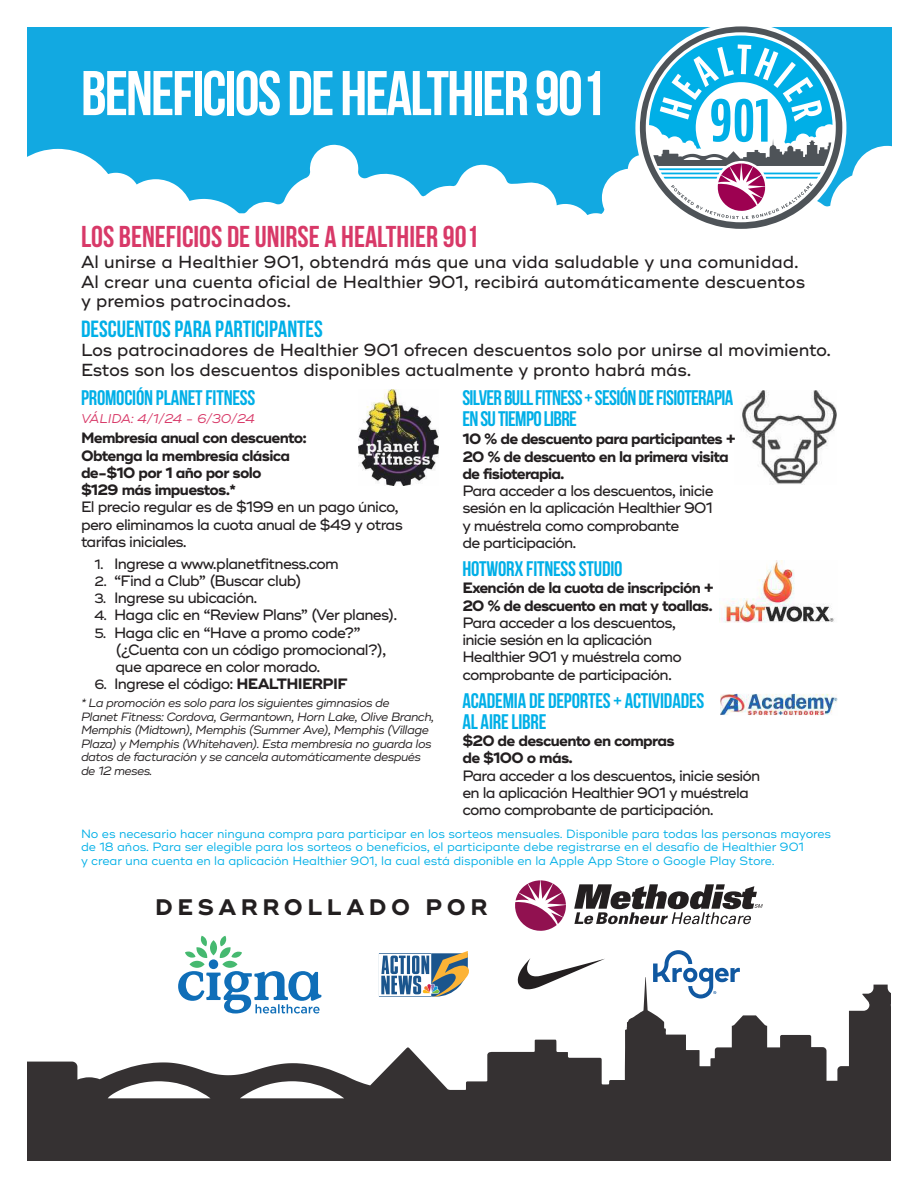
<style>
.page{position:relative;width:918px;height:1188px;background:#fff}
.page>*{position:absolute;margin:0;border:0;box-sizing:border-box;transform-origin:0 0}
.t1{font:700 63px "Bebas Neue";letter-spacing:-.03em;color:#fff}
.t2{font:700 30px "Bebas Neue";color:#d83968}
.t3{font:700 23.25px "Bebas Neue";color:#00afe7}
.t4{font:700 22.5px "Ridley Grotesk";letter-spacing:.2em;color:#231f20}
.t5{font:700 21px/21px "Bebas Neue";letter-spacing:-.01em;color:#00afe7}
.t6{font:700 21px/21px "Bebas Neue";letter-spacing:-.03em;color:#00afe7}
.t7{font:500 17.4px/19.5px "Ridley Grotesk";letter-spacing:-.01em;color:#231f20}
.t8{font:500 15px/17.2px "Ridley Grotesk";letter-spacing:-.05em;color:#231f20}
.t9{font:700 15px/17.2px "Ridley Grotesk";letter-spacing:-.05em;color:#231f20}
.t10{font:italic 12.75px "Ridley Grotesk";letter-spacing:-.025em;color:#d83968}
.t11{font:12px/13.5px "Ridley Grotesk";letter-spacing:-.01em;color:#00afe7}
.t12{font:italic 12px/13.5px "Ridley Grotesk";letter-spacing:-.045em;color:#231f20}
.s1{font-size:13.5px}
.s2{font-weight:700}
</style>
<div class="page">
<svg style="left:27px;top:977px;width:864px;height:184px;fill:#353132"></svg>
<div style="left:27px;top:27px;width:865px;height:195px;background:#12a9e1"></div>
<svg style="left:27px;top:140px;width:865px;height:82px;fill:#fff"></svg>
<svg style="left:518px;top:958px;width:87px;height:31px"></svg>
<svg style="left:653px;top:950px;width:87px;height:49px"></svg>
<svg style="left:379px;top:951px;width:91px;height:46px"></svg>
<svg style="left:178px;top:936px;width:143px;height:78px"></svg>
<img style="left:359px;top:389px;width:80px;height:96px">
<img style="left:742px;top:390px;width:95px;height:95px">
<img style="left:719px;top:561px;width:115px;height:62px">
<img style="left:720px;top:694px;width:117px;height:21px">
<svg style="left:640px;top:26px;width:202px;height:203px;background:#8bc0d7"></svg>
<svg style="left:574px;top:884px;width:189px;height:40px"></svg>
<svg style="left:515px;top:880px;width:51px;height:51px"></svg>
<p class="t1" style="left:81px;top:59px;width:526px">BENEFICIOS DE HEALTHIER 901</p>
<p class="t2" style="left:81px;top:221px;width:399px">LOS BENEFICIOS DE UNIRSE A HEALTHIER 901</p>
<p class="t7" style="left:81px;top:253px;width:726px">Al unirse a Healthier 901, obtendrá más que una vida saludable y una comunidad.<br>Al crear una cuenta oficial de Healthier 901, recibirá automáticamente descuentos y premios patrocinados.</p>
<p class="t3" style="left:81px;top:316px;width:243px">DESCUENTOS PARA PARTICIPANTES</p>
<p class="t7" style="left:81px;top:341px;width:752px">Los patrocinadores de Healthier 901 ofrecen descuentos solo por unirse al movimiento.<br>Estos son los descuentos disponibles actualmente y pronto habrá más.</p>
<p class="t5" style="left:81px;top:387px;width:176px">PROMOCIÓN PLANET FITNESS</p>
<p class="t10" style="left:81px;top:411px;width:175px">VÁLIDA: 4/1/24 - 6/30/24</p>
<p class="t9" style="left:81px;top:430px;width:227px">Membresía anual con descuento:<br>Obtenga la membresía clásica de‑$10 por 1 año por solo<br>$129 más impuestos.*</p>
<p class="t8" style="left:81px;top:499px;width:323px">El precio regular es de $199 en un pago único, pero eliminamos la cuota anual de $49 y otras tarifas iniciales.</p>
<p class="t8" style="left:94px;top:555px;width:246px"><span class="s1">1.</span> Ingrese a www.planetfitness.com</p>
<p class="t8" style="left:94px;top:572px;width:209px"><span class="s1">2.</span> “Find a Club” (Buscar club)</p>
<p class="t8" style="left:94px;top:590px;width:165px"><span class="s1">3.</span> Ingrese su ubicación.</p>
<p class="t8" style="left:94px;top:607px;width:304px"><span class="s1">4.</span> Haga clic en “Review Plans” (Ver planes).</p>
<p class="t8" style="left:116px;top:624px;width:273px;text-indent:-21px"><span class="s1">5.</span> Haga clic en “Have a promo code?” (¿Cuenta con un código promocional?), que aparece en color morado.</p>
<p class="t8" style="left:94px;top:676px;width:255px"><span class="s1">6.</span> Ingrese el código: <span class="s2">HEALTHIERPIF</span></p>
<p class="t12" style="left:81px;top:697px;width:355px">* La promoción es solo para los siguientes gimnasios de<br>Planet Fitness: Cordova, Germantown, Horn Lake, Olive Branch, Memphis (Midtown), Memphis (Summer Ave), Memphis (Village Plaza) y Memphis (Whitehaven). Esta membresía no guarda los datos de facturación y se cancela automáticamente después de 12 meses.</p>
<p class="t6" style="left:462px;top:387px;width:272px">SILVER BULL FITNESS + SESIÓN DE FISIOTERAPIA<br>EN SU TIEMPO LIBRE</p>
<p class="t9" style="left:462px;top:431px;width:275px">10 % de descuento para participantes +<br>20 % de descuento en la primera visita de fisioterapia.</p>
<p class="t8" style="left:462px;top:483px;width:253px">Para acceder a los descuentos, inicie sesión en la aplicación Healthier 901 y muéstrela como comprobante<br>de participación.</p>
<p class="t5" style="left:462px;top:558px;width:162px">HOTWORX FITNESS STUDIO</p>
<p class="t9" style="left:462px;top:580px;width:253px">Exención de la cuota de inscripción +<br>20 % de descuento en mat y toallas.</p>
<p class="t8" style="left:462px;top:614px;width:221px">Para acceder a los descuentos, inicie sesión en la aplicación<br>Healthier 901 y muéstrela como comprobante de participación.</p>
<p class="t5" style="left:462px;top:690px;width:244px">ACADEMIA DE DEPORTES + ACTIVIDADES<br>AL AIRE LIBRE</p>
<p class="t9" style="left:462px;top:733px;width:214px">$20 de descuento en compras de $100 o más.</p>
<p class="t8" style="left:462px;top:767px;width:300px">Para acceder a los descuentos, inicie sesión en la aplicación Healthier 901 y muéstrela como comprobante de participación.</p>
<p class="t11" style="left:81px;top:827px;width:752px">No es necesario hacer ninguna compra para participar en los sorteos mensuales. Disponible para todas las personas mayores de 18 años. Para ser elegible para los sorteos o beneficios, el participante debe registrarse en el desafío de Healthier 901<br>y crear una cuenta en la aplicación Healthier 901, la cual está disponible en la Apple App Store o Google Play Store.</p>
<p class="t4" style="left:155px;top:894px;width:334px">DESARROLLADO POR</p>
</div>
